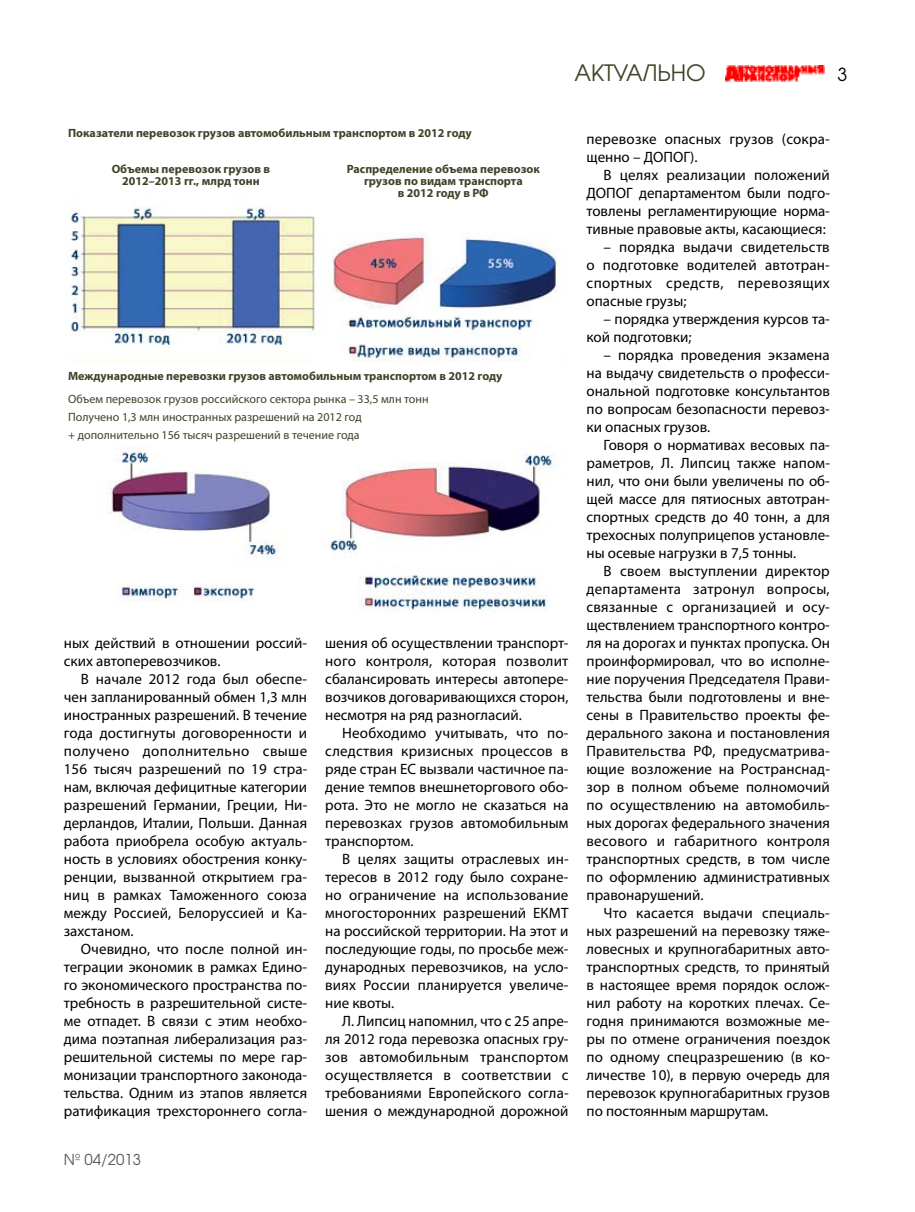
<style>
.page{position:relative;width:915px;height:1212px;background:#fff}
.page>*{position:absolute;margin:0;border:0;box-sizing:border-box;transform-origin:0 0}
.t1{font:22.5px "AG Avalanche C";color:#3c4427}
.t2{font:18px "AG Avalanche C";color:#000}
.t3{font:15px/18px "Myriad Pro";color:#000;text-align:justify}
.t4{font:15px "AG Avalanche C";color:#58595b}
.t5{font:700 12px/12px "Myriad Pro";color:#3c4427;text-align:center}
.t6{font:12px/18px "Myriad Pro";color:#3c4427}
</style>
<div class="page">
<img style="left:725px;top:65px;width:99px;height:17px">
<img style="left:67px;top:205px;width:493px;height:156px">
<img style="left:109px;top:446px;width:456px;height:168px">
<h1 class="t1" style="left:574px;top:59px;width:133px">АКТУАЛЬНО</h1>
<p class="t2" style="left:837px;top:63px;width:11px">3</p>
<p class="t5" style="left:68px;top:126px;width:405px">Показатели перевозок грузов автомобильным транспортом в 2012 году</p>
<p class="t5" style="left:112px;top:163px;width:160px">Объемы перевозок грузов в<br>2012–2013 гг., млрд тонн</p>
<p class="t5" style="left:347px;top:162px;width:194px">Распределение объема перевозок грузов по видам транспорта<br>в 2012 году в РФ</p>
<p class="t5" style="left:68px;top:370px;width:435px">Международные перевозки грузов автомобильным транспортом в 2012 году</p>
<p class="t6" style="left:68px;top:390px;width:362px">Объем перевозок грузов российского сектора рынка – 33,5 млн тонн<br>Получено 1,3 млн иностранных разрешений на 2012 год<br>+ дополнительно 156 тысяч разрешений в течение года</p>
<p class="t3" style="left:64px;top:634px;width:245px">ных действий в отношении россий&shy;ских автоперевозчиков.</p>
<p class="t3" style="left:64px;top:670px;width:245px;text-indent:17px">В начале 2012 года был обеспе&shy;чен запланированный обмен 1,3 млн иностранных разрешений. В течение года достигнуты договоренности и получено дополнительно свыше 156 тысяч разрешений по 19 стра&shy;нам, включая дефицитные категории разрешений Германии, Греции, Ни&shy;дерландов, Италии, Польши. Данная работа приобрела особую актуаль&shy;ность в условиях обострения конку&shy;ренции, вызванной открытием гра&shy;ниц в рамках Таможенного союза между Россией, Белоруссией и Ка&shy;захстаном.</p>
<p class="t3" style="left:64px;top:940px;width:245px;text-indent:17px">Очевидно, что после полной ин&shy;теграции экономик в рамках Едино&shy;го экономического пространства по&shy;требность в разрешительной систе&shy;ме отпадет. В связи с этим необхо&shy;дима поэтапная либерализация раз&shy;решительной системы по мере гар&shy;монизации транспортного законода&shy;тельства. Одним из этапов является ратификация трехстороннего согла-</p>
<p class="t4" style="left:64px;top:1150px;width:79px">№ 04/2013</p>
<p class="t3" style="left:325px;top:634px;width:245px">шения об осуществлении транспорт&shy;ного контроля, которая позволит сбалансировать интересы автопере&shy;возчиков договаривающихся сторон, несмотря на ряд разногласий.</p>
<p class="t3" style="left:325px;top:724px;width:245px;text-indent:17px">Необходимо учитывать, что по&shy;следствия кризисных процессов в ряде стран ЕС вызвали частичное па&shy;дение темпов внешнеторгового обо&shy;рота. Это не могло не сказаться на перевозках грузов автомобильным транспортом.</p>
<p class="t3" style="left:325px;top:850px;width:245px;text-indent:17px">В целях защиты отраслевых ин&shy;тересов в 2012 году было сохране&shy;но ограничение на использование многосторонних разрешений ЕКМТ на российской территории. На этот и последующие годы, по просьбе меж&shy;дународных перевозчиков, на усло&shy;виях России планируется увеличе&shy;ние квоты.</p>
<p class="t3" style="left:325px;top:1012px;width:245px;text-indent:17px">Л. Липсиц напомнил, что с 25 апре&shy;ля 2012 года перевозка опасных гру&shy;зов автомобильным транспортом осуществляется в соответствии с требованиями Европейского согла&shy;шения о международной дорожной</p>
<p class="t3" style="left:586px;top:130px;width:245px">перевозке опасных грузов (сокра&shy;щенно – ДОПОГ).</p>
<p class="t3" style="left:586px;top:166px;width:245px;text-indent:17px">В целях реализации положений ДОПОГ департаментом были подго&shy;товлены регламентирующие норма&shy;тивные правовые акты, касающиеся:</p>
<p class="t3" style="left:586px;top:238px;width:245px;text-indent:17px">– порядка выдачи свидетельств о подготовке водителей автотран&shy;спортных средств, перевозящих опасные грузы;</p>
<p class="t3" style="left:586px;top:310px;width:245px;text-indent:17px">– порядка утверждения курсов та&shy;кой подготовки;</p>
<p class="t3" style="left:586px;top:346px;width:245px;text-indent:17px">– порядка проведения экзамена на выдачу свидетельств о професси&shy;ональной подготовке консультантов по вопросам безопасности перевоз&shy;ки опасных грузов.</p>
<p class="t3" style="left:586px;top:436px;width:245px;text-indent:17px">Говоря о нормативах весовых па&shy;раметров, Л. Липсиц также напом&shy;нил, что они были увеличены по об&shy;щей массе для пятиосных автотран&shy;спортных средств до 40 тонн, а для трехосных полуприцепов установле&shy;ны осевые нагрузки в 7,5 тонны.</p>
<p class="t3" style="left:586px;top:562px;width:245px;text-indent:17px">В своем выступлении директор департамента затронул вопросы, связанные с организацией и осу&shy;ществлением транспортного контро&shy;ля на дорогах и пунктах пропуска. Он проинформировал, что во исполне&shy;ние поручения Председателя Прави&shy;тельства были подготовлены и вне&shy;сены в Правительство проекты фе&shy;дерального закона и постановления Правительства РФ, предусматрива&shy;ющие возложение на Ространснад&shy;зор в полном объеме полномочий по осуществлению на автомобиль&shy;ных дорогах федерального значения весового и габаритного контроля транспортных средств, в том числе по оформлению административных правонарушений.</p>
<p class="t3" style="left:586px;top:904px;width:245px;text-indent:17px">Что касается выдачи специаль&shy;ных разрешений на перевозку тяже&shy;ловесных и крупногабаритных авто&shy;транспортных средств, то принятый в настоящее время порядок ослож&shy;нил работу на коротких плечах. Се&shy;годня принимаются возможные ме&shy;ры по отмене ограничения поездок по одному спецразрешению (в ко&shy;личестве 10), в первую очередь для перевозок крупногабаритных грузов по постоянным маршрутам.</p>
</div>
